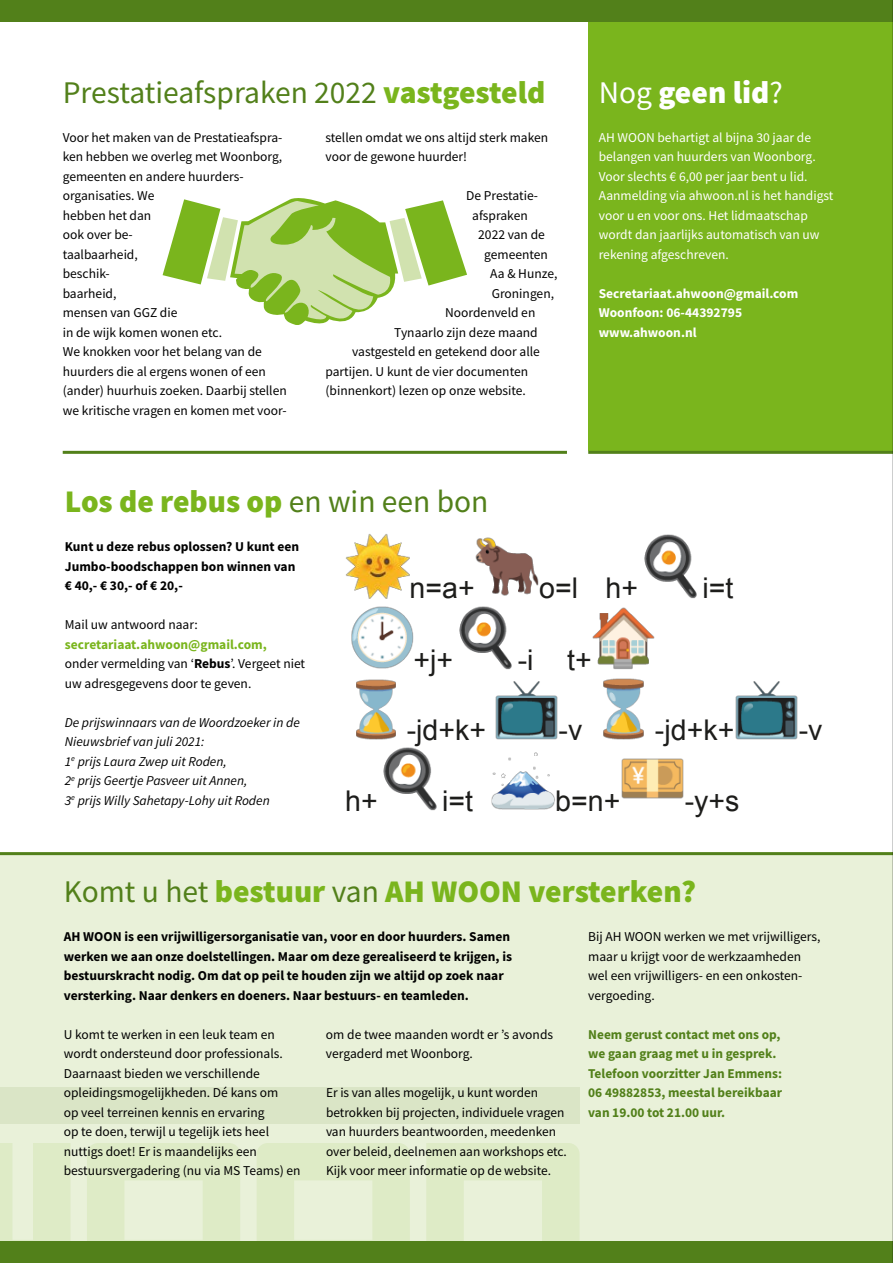
<style>
.page{position:relative;width:893px;height:1263px;background:#fff}
.page>*{position:absolute;margin:0;border:0;box-sizing:border-box;transform-origin:0 0}
.t1{font:900 31.5px "Source Sans Pro";color:#7ab51d}
.t2{font:31.5px "Source Sans Pro";color:#52801a}
.t3{font:900 31.5px "Source Sans Pro";color:#fff}
.t4{font:28.65px "Arial";color:#1d1d1b}
.t5{font:13.5px/19.5px "Source Sans Pro";color:#000}
.t6{font:700 13.5px/19.5px "Source Sans Pro";color:#000}
.t7{font:13.5px/19.5px "Source Sans Pro";color:#fff}
.t8{font:italic 13.5px/19.5px "Source Sans Pro";color:#000}
.t9{font:700 13.5px/19.5px "Source Sans Pro";color:#52801a}
.t10{font:700 13.5px/19.5px "Source Sans Pro";color:#fff}
.s1{font-weight:900;color:#7ab51d}
.s2{font-weight:400}
.s3{font-weight:400;color:#52801a}
.s4{font-weight:700;color:#7ab51d}
.s5{font-weight:700}
</style>
<div class="page">
<img style="left:346px;top:534px;width:64px;height:64px">
<img style="left:475px;top:537px;width:64px;height:59px">
<img style="left:644px;top:534px;width:53px;height:64px">
<img style="left:351px;top:606px;width:63px;height:63px">
<img style="left:459px;top:606px;width:53px;height:64px">
<img style="left:592px;top:607px;width:63px;height:63px">
<img style="left:356px;top:679px;width:40px;height:61px">
<img style="left:495px;top:681px;width:63px;height:59px">
<img style="left:603px;top:678px;width:41px;height:62px">
<img style="left:735px;top:681px;width:63px;height:59px">
<img style="left:383px;top:747px;width:54px;height:64px">
<img style="left:491px;top:752px;width:64px;height:58px">
<img style="left:621px;top:758px;width:63px;height:41px">
<div style="left:0;top:852px;width:893px;height:411px;background:#e9f1d9"></div>
<svg style="left:87px;top:1143px;width:153px;height:99px"></svg>
<svg style="left:257px;top:1143px;width:153px;height:99px"></svg>
<svg style="left:426px;top:1143px;width:153px;height:99px"></svg>
<svg style="left:0;top:1143px;width:71px;height:99px"></svg>
<div style="left:0;top:1087px;width:579px;height:36px;background:#dae5c6"></div>
<div style="left:588px;top:21px;width:305px;height:430px;background:#7ab51d"></div>
<div style="left:0;top:0;width:893px;height:21px;background:#52801a"></div>
<div style="left:0;top:1242px;width:893px;height:21px;background:#52801a"></div>
<hr style="left:0;top:852px;width:893px;height:3px;background:#52801a">
<hr style="left:63px;top:451px;width:504px;height:3px;background:#52801a">
<hr style="left:588px;top:451px;width:305px;height:3px;background:#52801a">
<svg style="left:163px;top:198px;width:304px;height:127px"></svg>
<svg style="left:892px;top:0;width:1px;height:1263px"></svg>
<h1 class="t2" style="left:63px;top:72px;width:484px">Prestatieafspraken 2022 <span class="s1">vastgesteld</span></h1>
<p class="t5" style="left:63px;top:127px;width:226px">Voor het maken van de Prestatieafspra&shy;ken hebben we overleg met Woonborg, gemeenten en andere huurders&shy;organisaties. We<br>hebben het dan<br>ook over be-<br>taalbaarheid,<br>beschik-<br>baarheid,<br>mensen van GGZ die<br>in de wijk komen wonen etc.<br>We knokken voor het belang van de huurders die al ergens wonen of een (ander) huurhuis zoeken. Daarbij stellen we kritische vragen en komen met voor-</p>
<p class="t5" style="left:325px;top:127px;width:224px">stellen omdat we ons altijd sterk maken voor de gewone huurder!</p>
<p class="t5" style="left:466px;top:186px;width:73px">De Prestatie-</p>
<p class="t5" style="left:472px;top:205px;width:57px">afspraken</p>
<p class="t5" style="left:478px;top:225px;width:68px">2022 van de</p>
<p class="t5" style="left:484px;top:244px;width:65px">gemeenten</p>
<p class="t5" style="left:490px;top:264px;width:69px">Aa &amp; Hunze,</p>
<p class="t5" style="left:492px;top:283px;width:64px">Groningen,</p>
<p class="t5" style="left:445px;top:303px;width:92px">Noordenveld en</p>
<p class="t5" style="left:394px;top:322px;width:145px">Tynaarlo zijn deze maand</p>
<p class="t5" style="left:352px;top:342px;width:189px">vastgesteld en getekend door alle</p>
<p class="t5" style="left:325px;top:361px;width:204px">partijen. U kunt de vier documenten</p>
<p class="t5" style="left:325px;top:381px;width:202px">(binnenkort) lezen op onze website.</p>
<h1 class="t3" style="left:599px;top:71px;width:186px"><span class="s2">Nog</span> geen lid<span class="s2">?</span></h1>
<p class="t7" style="left:599px;top:127px;width:236px">AH WOON behartigt al bijna 30 jaar de belangen van huurders van Woonborg.<br>Voor slechts € 6,00 per jaar bent u lid.<br>Aanmelding via ahwoon.nl is het handigst voor u en voor ons. Het lidmaatschap wordt dan jaarlijks automatisch van uw rekening afgeschreven.</p>
<p class="t10" style="left:599px;top:283px;width:201px">Secretariaat.ahwoon@gmail.com<br>Woonfoon: 06-44392795 www.ahwoon.nl</p>
<h1 class="t1" style="left:65px;top:480px;width:425px">Los de rebus op <span class="s3">en win een bon</span></h1>
<p class="t6" style="left:65px;top:537px;width:236px">Kunt u deze rebus oplossen? U kunt een<br>Jumbo-boodschappen bon winnen van € 40,- € 30,- of € 20,-</p>
<p class="t5" style="left:65px;top:615px;width:134px">Mail uw antwoord naar:</p>
<p class="t5" style="left:65px;top:634px;width:242px"><span class="s4">secretariaat.ahwoon@gmail.com,<br></span>onder vermelding van ‘<span class="s5">Rebus</span>’. Vergeet niet uw adresgegevens door te geven.</p>
<p class="t8" style="left:65px;top:712px;width:237px">De prijswinnaars van de Woordzoeker in de Nieuwsbrief van juli 2021:<br>1<sup>e</sup> prijs Laura Zwep uit Roden,<br>2<sup>e</sup> prijs Geertje Pasveer uit Annen,<br>3<sup>e</sup> prijs Willy Sahetapy-Lohy uit Roden</p>
<h2 class="t4" style="left:410px;top:569px;width:67px">n=a+</h2>
<h2 class="t4" style="left:539px;top:569px;width:101px">o=l h+</h2>
<h2 class="t4" style="left:702px;top:569px;width:32px">i=t</h2>
<h2 class="t4" style="left:414px;top:641px;width:41px">+j+</h2>
<h2 class="t4" style="left:518px;top:641px;width:76px">-i t+</h2>
<h2 class="t4" style="left:407px;top:711px;width:81px">-jd+k+</h2>
<h2 class="t4" style="left:559px;top:711px;width:25px">-v</h2>
<h2 class="t4" style="left:655px;top:711px;width:81px">-jd+k+</h2>
<h2 class="t4" style="left:799px;top:711px;width:25px">-v</h2>
<h2 class="t4" style="left:345px;top:782px;width:34px">h+</h2>
<h2 class="t4" style="left:442px;top:782px;width:32px">i=t</h2>
<h2 class="t4" style="left:555px;top:782px;width:67px">b=n+</h2>
<h2 class="t4" style="left:685px;top:782px;width:56px">-y+s</h2>
<h1 class="t1" style="left:64px;top:870px;width:634px"><span class="s3">Komt u het</span> bestuur <span class="s3">van</span> AH WOON versterken?</h1>
<p class="t6" style="left:64px;top:927px;width:450px">AH WOON is een vrijwilligersorganisatie van, voor en door huurders. Samen werken we aan onze doelstellingen. Maar om deze gerealiseerd te krijgen, is bestuurskracht nodig. Om dat op peil te houden zijn we altijd op zoek naar versterking. Naar denkers en doeners. Naar bestuurs- en teamleden.</p>
<p class="t5" style="left:64px;top:1024px;width:238px">U komt te werken in een leuk team en wordt ondersteund door professionals.<br>Daarnaast bieden we verschillende opleidingsmogelijkheden. Dé kans om<br>op veel terreinen kennis en ervaring<br>op te doen, terwijl u tegelijk iets heel nuttigs doet! Er is maandelijks een bestuursvergadering (nu via MS Teams) en</p>
<p class="t5" style="left:326px;top:1024px;width:229px">om de twee maanden wordt er ’s avonds vergaderd met Woonborg.</p>
<p class="t5" style="left:326px;top:1083px;width:242px">Er is van alles mogelijk, u kunt worden betrokken bij projecten, individuele vragen van huurders beantwoorden, meedenken over beleid, deelnemen aan workshops etc.<br>Kijk voor meer informatie op de website.</p>
<p class="t5" style="left:588px;top:927px;width:234px">Bij AH WOON werken we met vrijwilligers, maar u krijgt voor de werkzaamheden wel een vrijwilligers- en een onkosten&shy;vergoeding.</p>
<p class="t9" style="left:588px;top:1024px;width:195px">Neem gerust contact met ons op, we gaan graag met u in gesprek.<br>Telefoon voorzitter Jan Emmens:<br>06 49882853, meestal bereikbaar van 19.00 tot 21.00 uur.</p>
</div>
